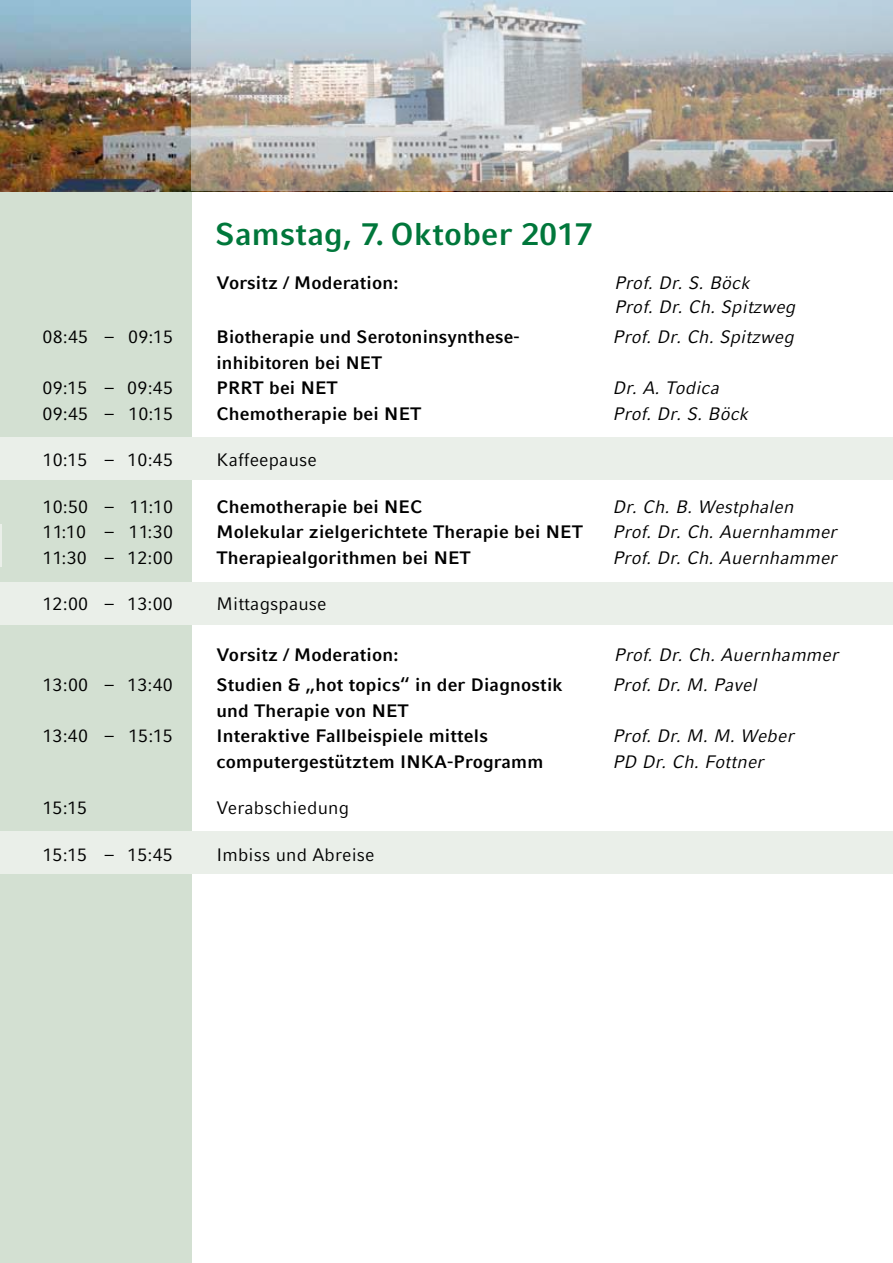
<style>
.page{position:relative;width:893px;height:1263px;background:#fff}
.page>*{position:absolute;margin:0;border:0;box-sizing:border-box;transform-origin:0 0}
.t1{font:700 31.5px "LMU Compatil Fact";letter-spacing:.01em;color:#00773b}
.t2{font:700 18px "LMU Compatil Fact";letter-spacing:.01em;color:#000}
.t3{font:italic 18px/24px "LMU Compatil Fact";letter-spacing:.01em;color:#000}
.t4{font:18px "LMU Compatil Fact";letter-spacing:.01em;color:#000}
</style>
<div class="page">
<div style="left:0;top:173px;width:191px;height:1090px;background:#d3e0d2"></div>
<hr style="left:0;top:524px;width:1px;height:43px;background:#eaefe9">
<div style="left:0;top:582px;width:893px;height:42px;background:#eaefe9"></div>
<div style="left:0;top:437px;width:893px;height:43px;background:#eaefe9"></div>
<div style="left:0;top:831px;width:893px;height:42px;background:#eaefe9"></div>
<img style="left:0;top:0;width:191px;height:191px">
<svg style="left:191px;top:0;width:702px;height:191px;background:#b5b4b1"></svg>
<h1 class="t1" style="left:215px;top:216px;width:379px">Samstag, 7. Oktober 2017</h1>
<p class="t2" style="left:217px;top:272px;width:184px">Vorsitz / Moderation:</p>
<p class="t3" style="left:614px;top:271px;width:183px">Prof. Dr. S. Böck<br>Prof. Dr. Ch. Spitzweg</p>
<p class="t4" style="left:43px;top:326px;width:132px">08:45 – 09:15</p>
<p class="t2" style="left:217px;top:326px;width:305px">Biotherapie und Serotoninsynthese-</p>
<p class="t3" style="left:613px;top:325px;width:183px">Prof. Dr. Ch. Spitzweg</p>
<p class="t2" style="left:217px;top:352px;width:167px">inhibitoren bei NET</p>
<p class="t4" style="left:43px;top:377px;width:132px">09:15 – 09:45</p>
<p class="t2" style="left:217px;top:377px;width:123px">PRRT bei NET</p>
<p class="t3" style="left:613px;top:376px;width:108px">Dr. A. Todica</p>
<p class="t4" style="left:43px;top:403px;width:132px">09:45 – 10:15</p>
<p class="t2" style="left:217px;top:403px;width:206px">Chemotherapie bei NET</p>
<p class="t3" style="left:613px;top:401px;width:137px">Prof. Dr. S. Böck</p>
<p class="t4" style="left:43px;top:449px;width:132px">10:15 – 10:45</p>
<p class="t4" style="left:217px;top:449px;width:102px">Kaffeepause</p>
<p class="t4" style="left:42px;top:496px;width:132px">10:50 – 11:10</p>
<p class="t2" style="left:217px;top:496px;width:207px">Chemotherapie bei NEC</p>
<p class="t3" style="left:612px;top:494px;width:182px">Dr. Ch. B. Westphalen</p>
<p class="t4" style="left:42px;top:521px;width:132px">11:10 – 11:30</p>
<p class="t2" style="left:216px;top:521px;width:368px">Molekular zielgerichtete Therapie bei NET</p>
<p class="t3" style="left:612px;top:520px;width:226px">Prof. Dr. Ch. Auernhammer</p>
<p class="t4" style="left:42px;top:547px;width:132px">11:30 – 12:00</p>
<p class="t2" style="left:216px;top:547px;width:256px">Therapiealgorithmen bei NET</p>
<p class="t3" style="left:612px;top:545px;width:226px">Prof. Dr. Ch. Auernhammer</p>
<p class="t4" style="left:42px;top:593px;width:132px">12:00 – 13:00</p>
<p class="t4" style="left:216px;top:593px;width:112px">Mittagspause</p>
<p class="t2" style="left:216px;top:644px;width:184px">Vorsitz / Moderation:</p>
<p class="t3" style="left:614px;top:643px;width:226px">Prof. Dr. Ch. Auernhammer</p>
<p class="t4" style="left:42px;top:674px;width:132px">13:00 – 13:40</p>
<p class="t2" style="left:216px;top:674px;width:348px">Studien &amp; „hot topics“ in der Diagnostik</p>
<p class="t3" style="left:612px;top:673px;width:146px">Prof. Dr. M. Pavel</p>
<p class="t2" style="left:216px;top:700px;width:194px">und Therapie von NET</p>
<p class="t4" style="left:42px;top:725px;width:132px">13:40 – 15:15</p>
<p class="t2" style="left:216px;top:725px;width:273px">Interaktive Fallbeispiele mittels</p>
<p class="t3" style="left:612px;top:724px;width:183px">Prof. Dr. M. M. Weber</p>
<p class="t2" style="left:216px;top:751px;width:328px">computergestütztem INKA-Programm</p>
<p class="t3" style="left:612px;top:749px;width:153px">PD Dr. Ch. Fottner</p>
<p class="t4" style="left:42px;top:797px;width:46px">15:15</p>
<p class="t4" style="left:216px;top:797px;width:134px">Verabschiedung</p>
<p class="t4" style="left:42px;top:844px;width:132px">15:15 – 15:45</p>
<p class="t4" style="left:216px;top:844px;width:160px">Imbiss und Abreise</p>
</div>
